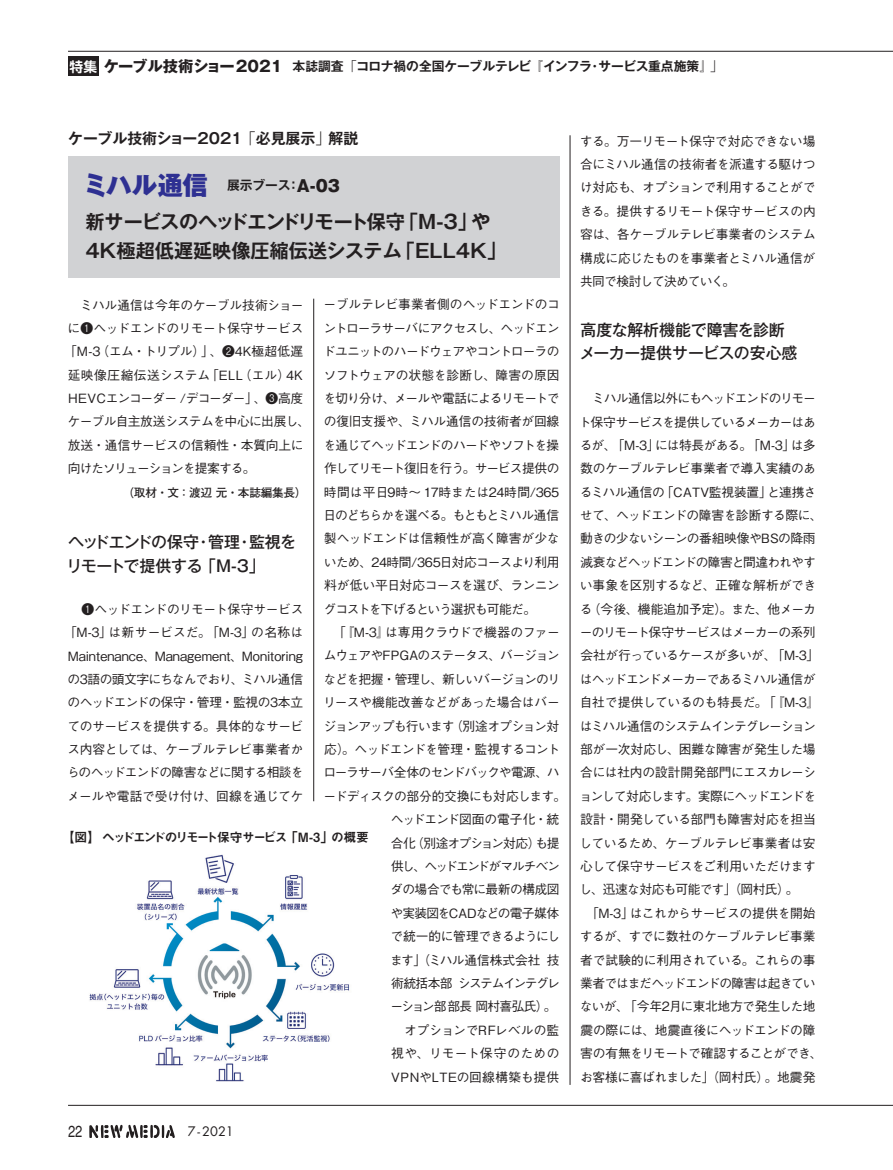
<style>
.page{position:relative;width:893px;height:1170px;background:#fff}
.page>*{position:absolute;margin:0;border:0;box-sizing:border-box;transform-origin:0 0}
.t1{font:700 19.2px/28.8px "Gothic MB101 Pro De";color:#231f20}
.t2{font:500 15.9px/23.4px "Gothic MB101 Pro";letter-spacing:-.045em;color:#231f20}
.t3{font:500 15.9px/23.4px "Gothic MB101 Pro";letter-spacing:-.01em;color:#231f20}
.t4{font:condensed 15.9px "Helvetica";color:#231f20}
.t5{font:700 14.85px "Gothic MB101 Pro De";color:#231f20}
.t6{font:500 12.75px/23.4px "Gothic BBB Pro";letter-spacing:-.045em;color:#231f20;text-align:center}
.t7{font:500 12.75px "Gothic BBB Pro";letter-spacing:-.07em;color:#231f20}
.t8{font:500 12.75px "Gothic BBB Pro";letter-spacing:-.02em;color:#231f20}
.t9{font:500 12.75px "Gothic BBB Pro";letter-spacing:-.085em;color:#231f20}
.t10{font:700 12.75px "Gothic MB101 Pro De";letter-spacing:-.005em;color:#231f20}
.t11{font:500 12.75px "Gothic BBB Pro";letter-spacing:-.01em;color:#231f20}
.t12{font:500 12.75px "Gothic BBB Pro";letter-spacing:-.025em;color:#231f20}
.t13{font:500 12.75px "Gothic BBB Pro";letter-spacing:-.015em;color:#231f20}
.t14{font:500 12.75px "Gothic BBB Pro";letter-spacing:-.08em;color:#231f20}
.t15{font:500 12.75px "Gothic BBB Pro";letter-spacing:-.075em;color:#231f20}
.t16{font:12.75px "Midashi Go Pro MB31";letter-spacing:-.135em;color:#231f20}
.t17{font:500 12.75px "Gothic BBB Pro";color:#231f20}
.t18{font:500 12.75px "Gothic BBB Pro";letter-spacing:.025em;color:#231f20}
.t19{font:500 12.75px "Gothic BBB Pro";letter-spacing:-.065em;color:#231f20}
.t20{font:500 12.75px "Gothic BBB Pro";letter-spacing:-.09em;color:#231f20}
.t21{font:500 12.75px "Gothic BBB Pro";letter-spacing:-.095em;color:#231f20}
.t22{font:500 12.75px "Gothic BBB Pro";letter-spacing:.015em;color:#231f20}
.t23{font:500 12.75px "Gothic BBB Pro";letter-spacing:-.105em;color:#231f20}
.t24{font:500 12.75px "Gothic BBB Pro";letter-spacing:.035em;color:#231f20}
.t25{font:12.75px "Futura";color:#231f20}
.t26{font:700 11.7px "Futo Go B101 Pro";letter-spacing:-.025em;color:#231f20}
.s1{font-family:"Soft Go Std De";font-size:13.8px;color:#fff}
.s2{font-family:"Gothic MB101 Pro";font-size:15.3px}
.s3{font-family:"Gothic MB101 Pro";font-weight:300}
.s4{font-family:"Gothic MB101 Pro";font-weight:800;font-size:25.5px;color:#2e3092}
.s5{font-family:"Gothic MB101 Pro";font-weight:800;font-size:15.9px}
</style>
<div class="page">
<hr style="left:570px;top:135px;width:1px;height:949px;background:#231f20">
<hr style="left:313px;top:298px;width:1px;height:503px;background:#231f20">
<hr style="left:68px;top:1104px;width:825px;height:1px;background:#231f20">
<svg style="left:89px;top:1124px;width:86px;height:13px"></svg>
<div style="left:68px;top:56px;width:31px;height:19px;background:#231f20"></div>
<hr style="left:68px;top:51px;width:825px;height:1px;background:#231f20">
<div style="left:68px;top:156px;width:491px;height:121px;background:#d1d2d4"></div>
<img style="left:89px;top:854px;width:260px;height:227px">
<p class="t10" style="left:70px;top:56px;width:655px"><span class="s1">特集</span> <span class="s2">ケーブル技術ショー2021</span> 本誌調査<span class="s3">「</span>コロナ禍の全国ケーブルテレビ『インフラ・サービス重点施策』<span class="s3">」</span></p>
<p class="t5" style="left:68px;top:126px;width:292px">ケーブル技術ショー2021<span class="s3">「</span>必見展示<span class="s3">」</span>解説</p>
<p class="t10" style="left:83px;top:175px;width:259px"><span class="s4">ミハル通信</span> 展示ブース：<span class="s5">A-03</span></p>
<h1 class="t1" style="left:85px;top:205px;width:422px">新サービスのヘッドエンドリモート保守「M-3」や<br>4K極超低遅延映像圧縮伝送システム「ELL4K」</h1>
<p class="t8" style="left:68px;top:294px;width:237px">　ミハル通信は今年のケーブル技術ショー</p>
<p class="t8" style="left:68px;top:318px;width:237px">に❶ヘッドエンドのリモート保守サービス</p>
<p class="t17" style="left:64px;top:341px;width:240px">「M-3（エム・トリプル）」、❷4K極超低遅</p>
<p class="t18" style="left:68px;top:364px;width:237px">延映像圧縮伝送システム「ELL（エル）4K</p>
<p class="t6" style="left:68px;top:385px;width:237px">HEVCエンコーダー /デコーダー」、❸高度</p>
<p class="t6" style="left:68px;top:408px;width:244px">ケーブル自主放送システムを中心に出展し、</p>
<p class="t12" style="left:68px;top:435px;width:237px">放送・通信サービスの信頼性・本質向上に</p>
<p class="t20" style="left:68px;top:458px;width:189px">向けたソリューションを提案する。</p>
<p class="t26" style="left:128px;top:483px;width:180px">(取材・文：渡辺 元・本誌編集長）</p>
<p class="t2" style="left:67px;top:528px;width:231px">ヘッドエンドの保守・管理・監視をリモートで提供する「M-3」</p>
<p class="t6" style="left:64px;top:595px;width:241px">　❶ヘッドエンドのリモート保守サービス「M-3」は新サービスだ。「M-3」の名称は<br>Maintenance、Management、Monitoringの3語の頭文字にちなんでおり、ミハル通信のヘッドエンドの保守・管理・監視の3本立てのサービスを提供する。具体的なサービス内容としては、ケーブルテレビ事業者からのヘッドエンドの障害などに関する相談をメールや電話で受け付け、回線を通じてケ</p>
<p class="t11" style="left:324px;top:294px;width:238px">ーブルテレビ事業者側のヘッドエンドのコ</p>
<p class="t7" style="left:323px;top:318px;width:238px">ントローラサーバにアクセスし、ヘッドエン</p>
<p class="t7" style="left:323px;top:341px;width:238px">ドユニットのハードウェアやコントローラの</p>
<p class="t13" style="left:324px;top:364px;width:237px">ソフトウェアの状態を診断し、障害の原因</p>
<p class="t15" style="left:323px;top:388px;width:238px">を切り分け、メールや電話によるリモートで</p>
<p class="t8" style="left:324px;top:411px;width:237px">の復旧支援や、ミハル通信の技術者が回線</p>
<p class="t7" style="left:323px;top:435px;width:237px">を通じてヘッドエンドのハードやソフトを操</p>
<p class="t14" style="left:324px;top:458px;width:237px">作してリモート復旧を行う。サービス提供の</p>
<p class="t12" style="left:324px;top:481px;width:237px">時間は平日9時～ 17時または24時間/365</p>
<p class="t9" style="left:323px;top:505px;width:237px">日のどちらかを選べる。もともとミハル通信</p>
<p class="t13" style="left:324px;top:528px;width:237px">製ヘッドエンドは信頼性が高く障害が少な</p>
<p class="t6" style="left:324px;top:548px;width:237px">いため、24時間/365日対応コースより利用</p>
<p class="t6" style="left:324px;top:572px;width:237px">料が低い平日対応コースを選び、ランニン</p>
<p class="t14" style="left:324px;top:598px;width:214px">グコストを下げるという選択も可能だ。</p>
<p class="t6" style="left:324px;top:619px;width:237px">　「『M-3』は専用クラウドで機器のファー</p>
<p class="t7" style="left:324px;top:645px;width:237px">ムウェアやFPGAのステータス、バージョン</p>
<p class="t9" style="left:324px;top:668px;width:238px">などを把握・管理し、新しいバージョンのリ</p>
<p class="t8" style="left:323px;top:692px;width:238px">リースや機能改善などがあった場合はバー</p>
<p class="t19" style="left:323px;top:715px;width:237px">ジョンアップも行います（別途オプション対</p>
<p class="t6" style="left:324px;top:735px;width:237px">応）。ヘッドエンドを管理・監視するコント</p>
<p class="t9" style="left:323px;top:762px;width:238px">ローラサーバ全体のセンドバックや電源、ハ</p>
<p class="t6" style="left:324px;top:782px;width:244px">ードディスクの部分的交換にも対応します。</p>
<p class="t8" style="left:391px;top:809px;width:170px">ヘッドエンド図面の電子化・統</p>
<p class="t9" style="left:391px;top:832px;width:170px">合化（別途オプション対応）も提</p>
<p class="t21" style="left:391px;top:855px;width:170px">供し、ヘッドエンドがマルチベン</p>
<p class="t6" style="left:390px;top:876px;width:171px">ダの場合でも常に最新の構成図</p>
<p class="t7" style="left:391px;top:902px;width:170px">や実装図をCADなどの電子媒体</p>
<p class="t6" style="left:390px;top:923px;width:171px">で統一的に管理できるようにし</p>
<p class="t11" style="left:390px;top:949px;width:171px">ます」（ミハル通信株式会社 技</p>
<p class="t23" style="left:391px;top:972px;width:170px">術統括本部 システムインテグレ</p>
<p class="t15" style="left:390px;top:996px;width:168px">ーション部 部長 岡村喜弘氏）。</p>
<p class="t11" style="left:391px;top:1019px;width:170px">　オプションでRFレベルの監</p>
<p class="t24" style="left:391px;top:1042px;width:170px">視や、リモート保守のための</p>
<p class="t22" style="left:391px;top:1066px;width:170px">VPNやLTEの回線構築も提供</p>
<p class="t16" style="left:62px;top:826px;width:309px">【図】 ヘッドエンドのリモート保守サービス「M-3」の概要</p>
<p class="t4" style="left:68px;top:1121px;width:16px">22</p>
<p class="t25" style="left:188px;top:1122px;width:47px">7- 2021</p>
<p class="t6" style="left:580px;top:127px;width:238px;text-align:justify">する。万一リモート保守で対応できない場合にミハル通信の技術者を派遣する駆けつけ対応も、オプションで利用することができる。提供するリモート保守サービスの内容は、各ケーブルテレビ事業者のシステム構成に応じたものを事業者とミハル通信が共同で検討して決めていく。</p>
<p class="t3" style="left:580px;top:316px;width:219px">高度な解析機能で障害を診断メーカー提供サービスの安心感</p>
<p class="t6" style="left:579px;top:385px;width:245px;text-align:left">　ミハル通信以外にもヘッドエンドのリモート保守サービスを提供しているメーカーはあるが、「M-3」には特長がある。「M-3」は多数のケーブルテレビ事業者で導入実績のあるミハル通信の「CATV監視装置」と連携させて、ヘッドエンドの障害を診断する際に、動きの少ないシーンの番組映像やBSの降雨減衰などヘッドエンドの障害と間違われやすい事象を区別するなど、正確な解析ができる（今後、機能追加予定）。また、他メーカーのリモート保守サービスはメーカーの系列会社が行っているケースが多いが、「M-3」はヘッドエンドメーカーであるミハル通信が自社で提供しているのも特長だ。「『M-3』はミハル通信のシステムインテグレーション部が一次対応し、困難な障害が発生した場合には社内の設計開発部門にエスカレーションして対応します。実際にヘッドエンドを設計・開発している部門も障害対応を担当しているため、ケーブルテレビ事業者は安心して保守サービスをご利用いただけますし、迅速な対応も可能です」（岡村氏）。<br>　「M-3」はこれからサービスの提供を開始するが、すでに数社のケーブルテレビ事業者で試験的に利用されている。これらの事業者ではまだヘッドエンドの障害は起きていないが、「今年2月に東北地方で発生した地震の際には、地震直後にヘッドエンドの障害の有無をリモートで確認することができ、お客様に喜ばれました」（岡村氏）。地震発</p>
</div>
